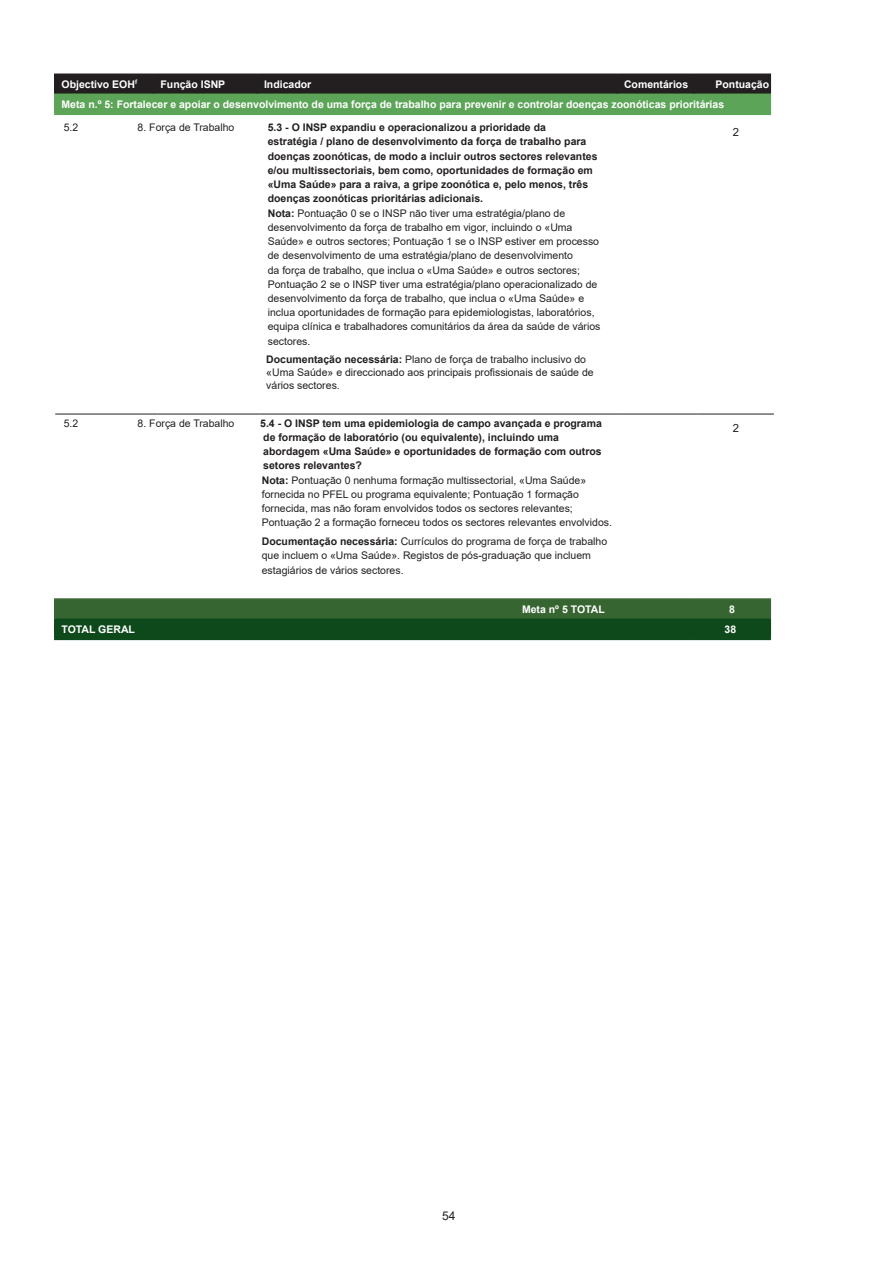
<style>
.page{position:relative;width:893px;height:1263px;background:#fff}
.page>*{position:absolute;margin:0;border:0;box-sizing:border-box;transform-origin:0 0}
.t1{font:12px "Arial";color:#231f20}
.t2{font:11.25px "Arial";color:#231f20}
.t3{font:10.5px/14.2px "Arial";color:#231f20}
.t4{font:700 10.5px/14.2px "Arial";color:#231f20}
.t5{font:700 10.5px "Arial";color:#fff}
.s1{font-weight:700}
</style>
<div class="page">
<hr style="left:55px;top:414px;width:102px;height:1px;background:#231f20">
<hr style="left:157px;top:414px;width:102px;height:1px;background:#231f20">
<hr style="left:259px;top:414px;width:362px;height:1px;background:#231f20">
<hr style="left:621px;top:414px;width:76px;height:1px;background:#231f20">
<hr style="left:697px;top:414px;width:77px;height:1px;background:#231f20">
<hr style="left:54px;top:114px;width:100px;height:1px;background:#5ca457">
<hr style="left:154px;top:114px;width:103px;height:1px;background:#5ca457">
<hr style="left:257px;top:114px;width:360px;height:1px;background:#5ca457">
<hr style="left:617px;top:114px;width:77px;height:1px;background:#5ca457">
<hr style="left:694px;top:114px;width:77px;height:1px;background:#5ca457">
<svg style="left:54px;top:74px;width:717px;height:40px;background:#40633c"></svg>
<hr style="left:54px;top:598px;width:640px;height:2px;background:#376531">
<hr style="left:694px;top:598px;width:77px;height:2px;background:#376531">
<svg style="left:54px;top:599px;width:717px;height:40px;background:#225626"></svg>
<hr style="left:54px;top:639px;width:640px;height:1px;background:#0e491c">
<hr style="left:694px;top:639px;width:77px;height:1px;background:#0e491c">
<p class="t5" style="left:62px;top:77px;width:77px">Objectivo EOH<sup>f</sup></p>
<p class="t5" style="left:160px;top:77px;width:66px">Função ISNP</p>
<p class="t5" style="left:264px;top:77px;width:49px">Indicador</p>
<p class="t5" style="left:624px;top:77px;width:66px">Comentários</p>
<p class="t5" style="left:716px;top:77px;width:55px">Pontuação</p>
<p class="t5" style="left:62px;top:97px;width:664px">Meta n.º 5: Fortalecer e apoiar o desenvolvimento de uma força de trabalho para prevenir e controlar doenças zoonóticas prioritárias</p>
<p class="t3" style="left:64px;top:120px;width:16px">5.2</p>
<p class="t4" style="left:268px;top:120px;width:331px">5.3 - O INSP expandiu e operacionalizou a prioridade da estratégia / plano de desenvolvimento da força de trabalho para doenças zoonóticas, de modo a incluir outros sectores relevantes e/ou multissectoriais, bem como, oportunidades de formação em «Uma Saúde» para a raiva, a gripe zoonótica e, pelo menos, três doenças zoonóticas prioritárias adicionais.</p>
<p class="t3" style="left:268px;top:206px;width:334px"><span class="s1">Nota:</span> Pontuação 0 se o INSP não tiver uma estratégia/plano de desenvolvimento da força de trabalho em vigor, incluindo o «Uma Saúde» e outros sectores; Pontuação 1 se o INSP estiver em processo de desenvolvimento de uma estratégia/plano de desenvolvimento<br>da força de trabalho, que inclua o «Uma Saúde» e outros sectores; Pontuação 2 se o INSP tiver uma estratégia/plano operacionalizado de desenvolvimento da força de trabalho, que inclua o «Uma Saúde» e inclua oportunidades de formação para epidemiologistas, laboratórios, equipa clínica e trabalhadores comunitários da área da saúde de vários sectores.</p>
<p class="t3" style="left:266px;top:353px;width:329px;line-height:12.8px"><span class="s1">Documentação necessária:</span> Plano de força de trabalho inclusivo do «Uma Saúde» e direccionado aos principais profissionais de saúde de vários sectores.</p>
<p class="t3" style="left:64px;top:416px;width:16px">5.2</p>
<p class="t4" style="left:263px;top:416px;width:340px;text-indent:-3px">5.4 - O INSP tem uma epidemiologia de campo avançada e programa de formação de laboratório (ou equivalente), incluindo uma abordagem «Uma Saúde» e oportunidades de formação com outros setores relevantes?</p>
<p class="t3" style="left:262px;top:473px;width:352px"><span class="s1">Nota:</span> Pontuação 0 nenhuma formação multissectorial, «Uma Saúde» fornecida no PFEL ou programa equivalente; Pontuação 1 formação fornecida, mas não foram envolvidos todos os sectores relevantes; Pontuação 2 a formação forneceu todos os sectores relevantes envolvidos.</p>
<p class="t3" style="left:262px;top:534px;width:347px"><span class="s1">Documentação necessária:</span> Currículos do programa de força de trabalho que incluem o «Uma Saúde». Registos de pós-graduação que incluem estagiários de vários sectores.</p>
<p class="t3" style="left:138px;top:120px;width:98px">8. Força de Trabalho</p>
<p class="t3" style="left:138px;top:416px;width:98px">8. Força de Trabalho</p>
<p class="t2" style="left:733px;top:124px;width:8px">2</p>
<p class="t2" style="left:733px;top:420px;width:8px">2</p>
<p class="t5" style="left:522px;top:602px;width:84px">Meta nº 5 TOTAL</p>
<p class="t5" style="left:729px;top:602px;width:7px">8</p>
<p class="t5" style="left:62px;top:622px;width:75px">TOTAL GERAL</p>
<p class="t5" style="left:724px;top:622px;width:13px">38</p>
<p class="t1" style="left:442px;top:1208px;width:15px">54</p>
</div>
